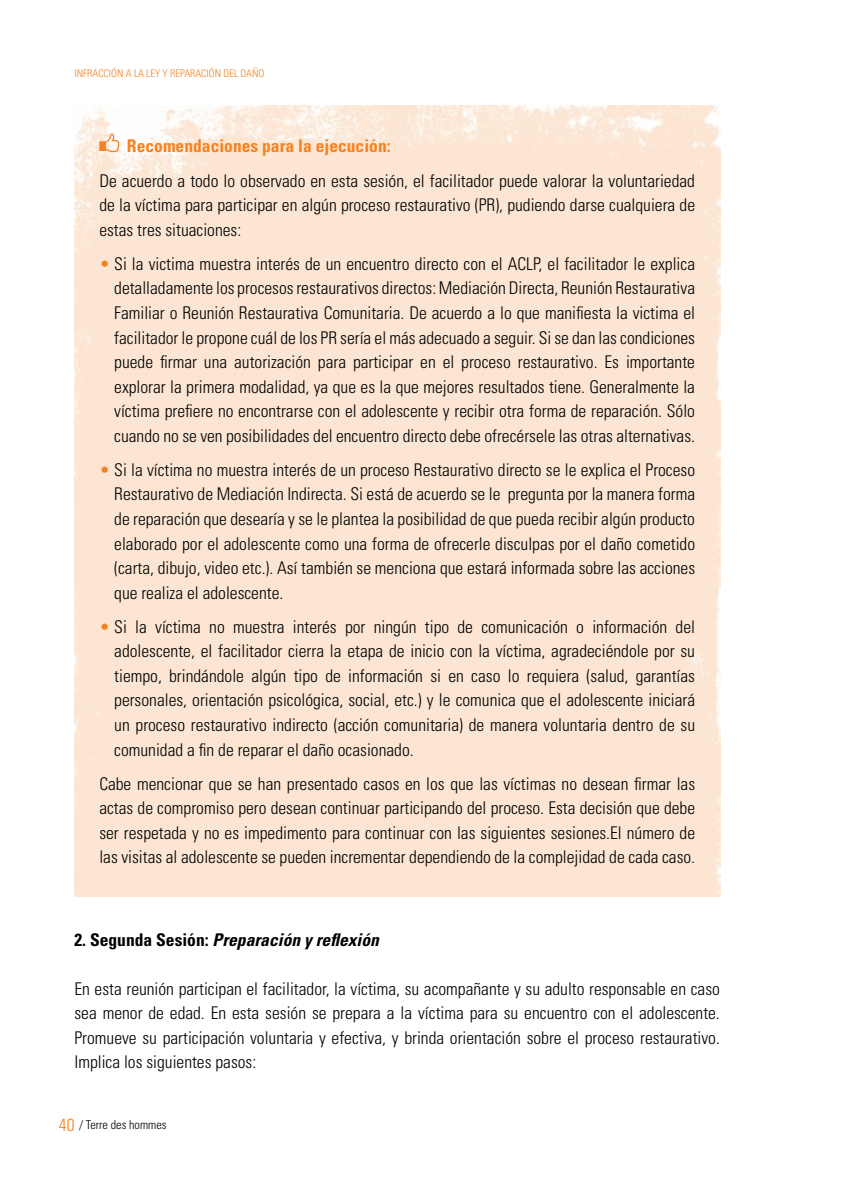
<style>
.page{position:relative;width:844px;height:1191px;background:#fff}
.page>*{position:absolute;margin:0;border:0;box-sizing:border-box;transform-origin:0 0}
.t1{font:300 condensed 17.5px/24.5px "Univers LT Std";color:#000;text-align:justify}
.t2{font:italic 700 condensed 17.5px "Univers LT Std";color:#000}
.t3{font:700 condensed 17.5px "Univers LT Std";color:#f58220}
.t4{font:300 condensed 17.5px "Univers LT Std";color:#f58220}
.t5{font:300 condensed 12.25px "Univers LT Std";color:#000}
.t6{font:300 condensed 10.5px "Univers LT Std";color:#f58220}
.s1{color:#f58220}
.s2{font-style:normal}
</style>
<div class="page">
<svg style="left:99px;top:133px;width:21px;height:19px"></svg>
<p class="t6" style="left:74px;top:67px;width:191px">INFRACCIÓN A LA LEY Y REPARACIÓN DEL DAÑO</p>
<p class="t3" style="left:127px;top:135px;width:265px">Recomendaciones para la ejecución:</p>
<p class="t1" style="left:99px;top:168px;width:597px">De acuerdo a todo lo observado en esta sesión, el facilitador puede valorar la voluntariedad de la víctima para participar en algún proceso restaurativo (PR), pudiendo darse cualquiera de estas tres situaciones:</p>
<p class="t1" style="left:114px;top:251px;width:582px;text-indent:-15px"><span class="s1">•</span> Si la victima muestra interés de un encuentro directo con el ACLP, el facilitador le explica detalladamente los procesos restaurativos directos: Mediación Directa, Reunión Restaurativa Familiar o Reunión Restaurativa Comunitaria. De acuerdo a lo que manifiesta la victima el facilitador le propone cuál de los PR sería el más adecuado a seguir. Si se dan las condiciones puede firmar una autorización para participar en el proceso restaurativo. Es importante explorar la primera modalidad, ya que es la que mejores resultados tiene. Generalmente la víctima prefiere no encontrarse con el adolescente y recibir otra forma de reparación. Sólo cuando no se ven posibilidades del encuentro directo debe ofrecérsele las otras alternativas.</p>
<p class="t1" style="left:114px;top:457px;width:582px;text-indent:-15px"><span class="s1">•</span> Si la víctima no muestra interés de un proceso Restaurativo directo se le explica el Proceso Restaurativo de Mediación Indirecta. Si está de acuerdo se le pregunta por la manera forma de reparación que desearía y se le plantea la posibilidad de que pueda recibir algún producto elaborado por el adolescente como una forma de ofrecerle disculpas por el daño cometido (carta, dibujo, video etc.). Así también se menciona que estará informada sobre las acciones que realiza el adolescente.</p>
<p class="t1" style="left:114px;top:614px;width:582px;text-indent:-15px"><span class="s1">•</span> Si la víctima no muestra interés por ningún tipo de comunicación o información del adolescente, el facilitador cierra la etapa de inicio con la víctima, agradeciéndole por su tiempo, brindándole algún tipo de información si en caso lo requiera (salud, garantías personales, orientación psicológica, social, etc.) y le comunica que el adolescente iniciará un proceso restaurativo indirecto (acción comunitaria) de manera voluntaria dentro de su comunidad a fin de reparar el daño ocasionado.</p>
<p class="t1" style="left:99px;top:771px;width:597px">Cabe mencionar que se han presentado casos en los que las víctimas no desean firmar las actas de compromiso pero desean continuar participando del proceso. Esta decisión que debe ser respetada y no es impedimento para continuar con las siguientes sesiones.El número de las visitas al adolescente se pueden incrementar dependiendo de la complejidad de cada caso.</p>
<p class="t2" style="left:74px;top:928px;width:306px"><span class="s2">2. Segunda Sesión:</span> Preparación y reflexión</p>
<p class="t1" style="left:74px;top:976px;width:646px">En esta reunión participan el facilitador, la víctima, su acompañante y su adulto responsable en caso sea menor de edad. En esta sesión se prepara a la víctima para su encuentro con el adolescente.<br>Promueve su participación voluntaria y efectiva, y brinda orientación sobre el proceso restaurativo.<br>Implica los siguientes pasos:</p>
<p class="t4" style="left:59px;top:1114px;width:17px">40</p>
<p class="t5" style="left:79px;top:1117px;width:89px">/ Terre des hommes</p>
</div>
